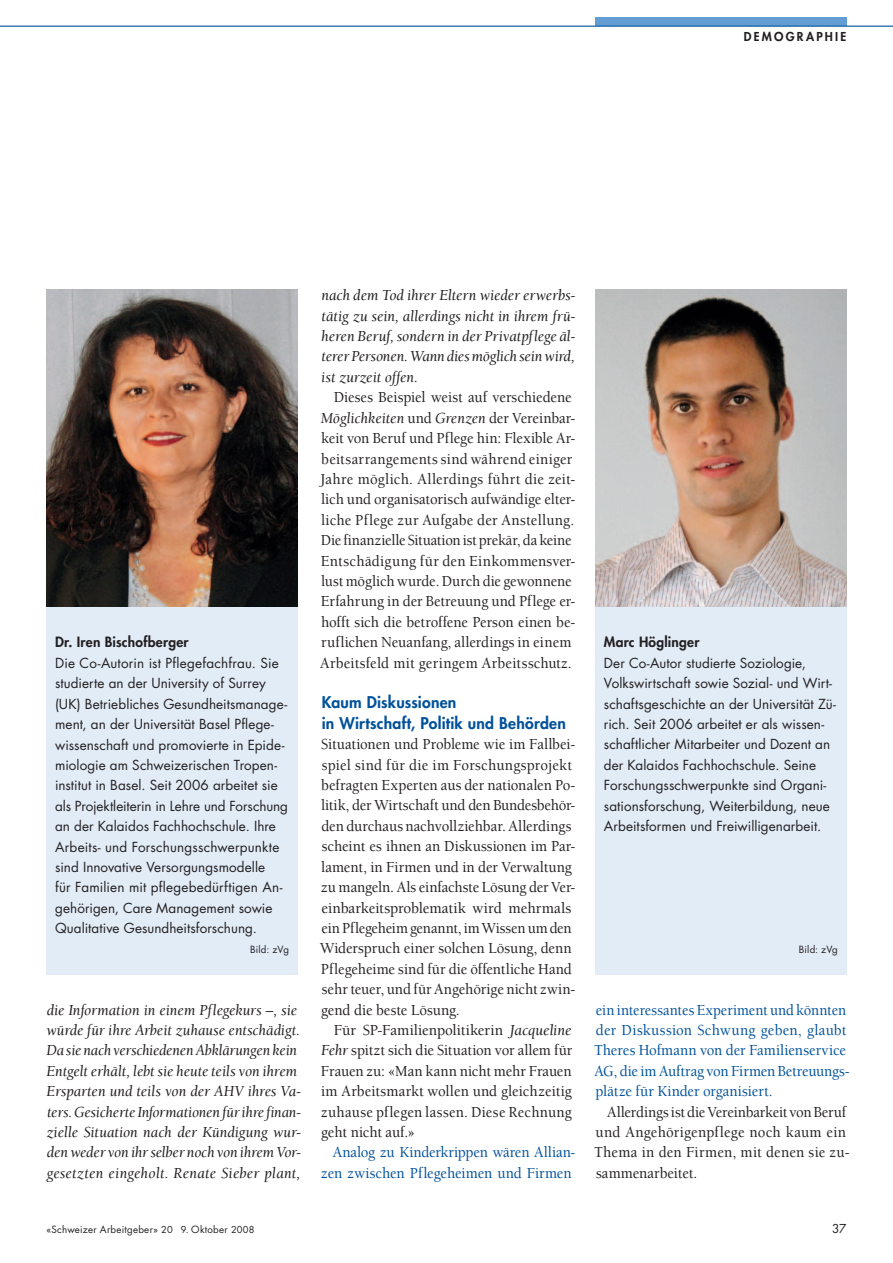
<style>
.page{position:relative;width:893px;height:1263px;background:#fff}
.page>*{position:absolute;margin:0;border:0;box-sizing:border-box;transform-origin:0 0}
.t1{font:500 15.75px/20.4px "Berkeley Std";color:#231f20;scale:.94 1}
.t2{font:italic 15.75px/20.4px "Berkeley Std";letter-spacing:-.01em;color:#231f20}
.t3{font:500 15.75px/20.4px "Berkeley Std";color:#231f20;text-align:justify;scale:.96 1}
.t4{font:500 15.75px/20.4px "Berkeley Std";letter-spacing:-.005em;color:#01519b;scale:.92 1}
.t5{font:500 15.75px/20.4px "Berkeley Std";letter-spacing:-.005em;color:#01519b;text-align:right;scale:.94 1}
.t6{font:800 15.75px/20.4px "Futura Std";letter-spacing:.015em;color:#01519b}
.t7{font:800 13.8px "Futura Std";letter-spacing:.015em;color:#231f20}
.t8{font:13.5px/20.4px "Futura Std";letter-spacing:.005em;color:#231f20}
.t9{font:800 12px "Futura Std";letter-spacing:.19em;color:#231f20}
.t10{font:12px "Futura Std";color:#231f20}
.t11{font:9.75px "Futura Std";letter-spacing:.025em;color:#231f20}
.s1{font-weight:400;font-style:italic}
.s2{font-size:9.3px}
</style>
<div class="page">
<div style="left:595px;top:17px;width:251px;height:9px;background:#639dd4"></div>
<hr style="left:0;top:26px;width:892px;height:1px;background:#01519b">
<img style="left:595px;top:289px;width:251px;height:318px">
<div style="left:595px;top:607px;width:251px;height:367px;background:#e1ecf7"></div>
<img style="left:47px;top:289px;width:250px;height:318px">
<div style="left:47px;top:607px;width:250px;height:367px;background:#e1ecf7"></div>
<p class="t9" style="left:743px;top:31px;width:104px">DEMOGRAPHIE</p>
<p class="t7" style="left:55px;top:636px;width:135px">Dr. Iren Bischofberger</p>
<p class="t8" style="left:55px;top:654px;width:234px">Die Co-Autorin ist Pflegefachfrau. Sie studierte an der University of Surrey (UK) Betriebliches Gesundheitsmanage&shy;ment, an der Universität Basel Pflege&shy;wissenschaft und promovierte in Epide&shy;miologie am Schweizerischen Tropen&shy;institut in Basel. Seit 2006 arbeitet sie als Projektleiterin in Lehre und Forschung an der Kalaidos Fachhochschule. Ihre Arbeits- und Forschungsschwerpunkte sind Innovative Versorgungsmodelle<br>für Familien mit pflegebedürftigen An&shy;gehörigen, Care Management sowie Qualitative Gesundheitsforschung.</p>
<p class="t11" style="left:250px;top:945px;width:40px">Bild: zVg</p>
<p class="t2" style="left:46px;top:1001px;width:256px">die Information in einem Pflegekurs –, sie würde für ihre Arbeit zuhause entschädigt.<br>Da sie nach verschiedenen Abklärungen kein Entgelt erhält, lebt sie heute teils von ihrem Ersparten und teils von der AHV ihres Va&shy;ters. Gesicherte Informationen für ihre finan&shy;zielle Situation nach der Kündigung wur&shy;den weder von ihr selber noch von ihrem Vor&shy;gesetzten eingeholt. Renate Sieber plant,</p>
<p class="t2" style="left:321px;top:286px;width:256px;text-align:justify">nach dem Tod ihrer Eltern wieder erwerbs&shy;tätig zu sein, allerdings nicht in ihrem frü&shy;heren Beruf, sondern in der Privatpflege äl&shy;terer Personen. Wann dies möglich sein wird, ist zurzeit offen.</p>
<p class="t1" style="left:320px;top:388px;width:273px;text-indent:14px">Dieses Beispiel weist auf verschiedene <span class="s1">Möglichkeiten</span> und <span class="s1">Grenzen</span> der Vereinbar&shy;keit von Beruf und Pflege hin: Flexible Ar&shy;beitsarrangements sind während einiger Jahre möglich. Allerdings führt die zeit&shy;lich und organisatorisch aufwändige elter&shy;liche Pflege zur Aufgabe der Anstellung.<br>Die finanzielle Situation ist prekär, da keine Entschädigung für den Einkommensver&shy;lust möglich wurde. Durch die gewonnene Erfahrung in der Betreuung und Pflege er&shy;hofft sich die betroffene Person einen be&shy;ruflichen Neuanfang, allerdings in einem Arbeitsfeld mit geringem Arbeitsschutz.</p>
<p class="t6" style="left:322px;top:694px;width:246px">Kaum Diskussionen<br>in Wirtschaft, Politik und Behörden</p>
<p class="t1" style="left:320px;top:735px;width:273px">Situationen und Probleme wie im Fallbei&shy;spiel sind für die im Forschungsprojekt befragten Experten aus der nationalen Po&shy;litik, der Wirtschaft und den Bundesbehör&shy;den durchaus nachvollziehbar. Allerdings scheint es ihnen an Diskussionen im Par&shy;lament, in Firmen und in der Verwaltung zu mangeln. Als einfachste Lösung der Ver&shy;einbarkeitsproblematik wird mehrmals ein Pflegeheim genannt, im Wissen um den Widerspruch einer solchen Lösung, denn Pflegeheime sind für die öffentliche Hand sehr teuer, und für Angehörige nicht zwin&shy;gend die beste Lösung.</p>
<p class="t3" style="left:321px;top:1021px;width:263px;text-indent:13px">Für SP-Familienpolitikerin <span class="s1">Jacqueline Fehr</span> spitzt sich die Situation vor allem für Frauen zu: «Man kann nicht mehr Frauen im Arbeitsmarkt wollen und gleichzeitig zuhause pflegen lassen. Diese Rechnung geht nicht auf.»</p>
<p class="t5" style="left:321px;top:1143px;width:272px">Analog zu Kinderkrippen wären Allian&shy;zen zwischen Pflegeheimen und Firmen</p>
<p class="t7" style="left:604px;top:636px;width:97px">Marc Höglinger</p>
<p class="t8" style="left:604px;top:654px;width:233px">Der Co-Autor studierte Soziologie, Volkswirtschaft sowie Sozial- und Wirt&shy;schaftsgeschichte an der Universität Zü&shy;rich. Seit 2006 arbeitet er als wissen&shy;schaftlicher Mitarbeiter und Dozent an der Kalaidos Fachhochschule. Seine Forschungsschwerpunkte sind Organi&shy;sationsforschung, Weiterbildung, neue Arbeitsformen und Freiwilligenarbeit.</p>
<p class="t11" style="left:798px;top:945px;width:40px">Bild: zVg</p>
<p class="t4" style="left:594px;top:1001px;width:279px">ein interessantes Experiment und könnten der Diskussion Schwung geben, glaubt Theres Hofmann von der Familienservice AG, die im Auftrag von Firmen Betreuungs&shy;plätze für Kinder organisiert.</p>
<p class="t1" style="left:594px;top:1103px;width:273px;text-indent:13px">Allerdings ist die Vereinbarkeit von Beruf und Angehörigenpflege noch kaum ein Thema in den Firmen, mit denen sie zu&shy;sammenarbeitet.</p>
<p class="t11" style="left:47px;top:1225px;width:209px">«Schweizer Arbeitgeber» <span class="s2">20 9.</span> Oktober <span class="s2">2008</span></p>
<p class="t10" style="left:832px;top:1223px;width:16px">37</p>
</div>
